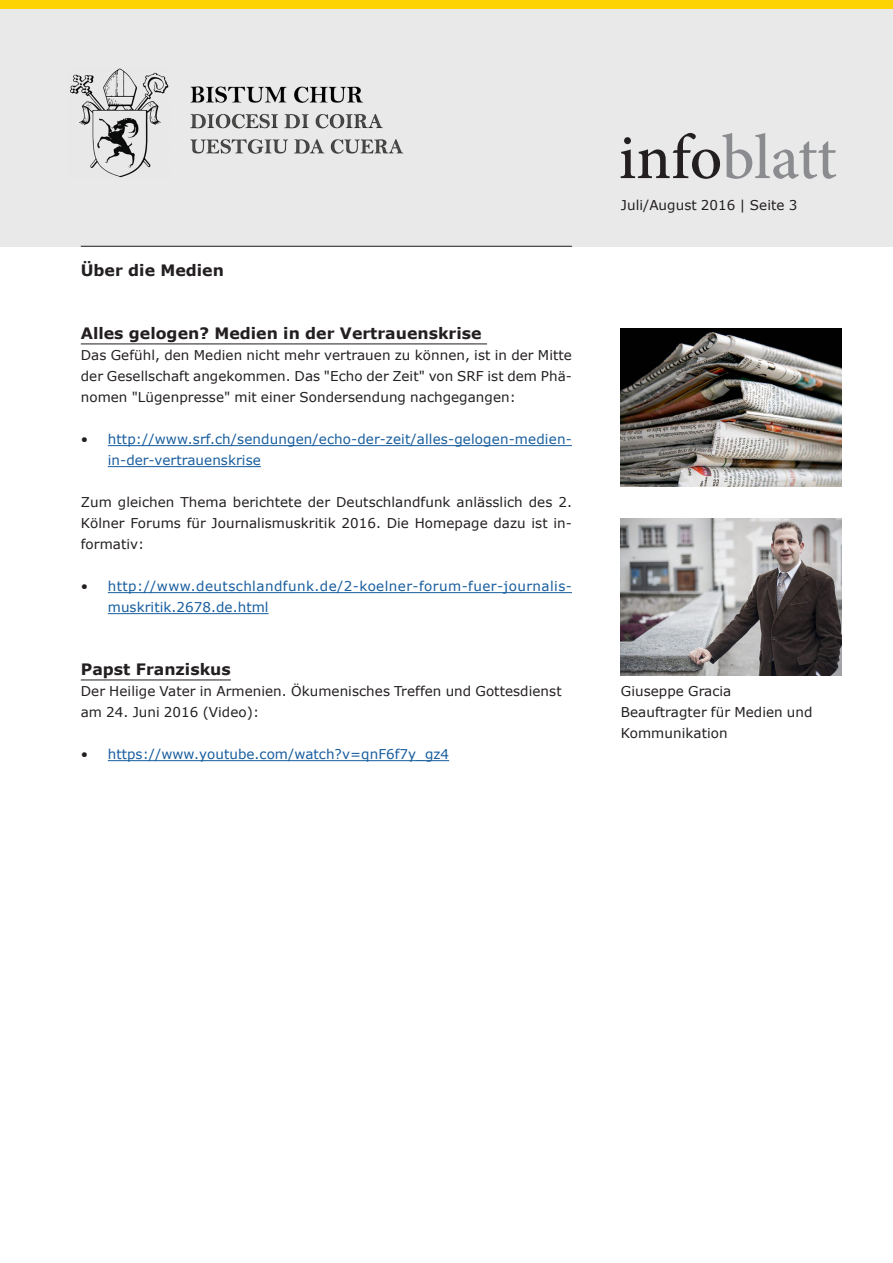
<style>
.page{position:relative;width:893px;height:1263px;background:#fff}
.page>*{position:absolute;margin:0;border:0;box-sizing:border-box;transform-origin:0 0}
.t1{font:500 63.6px "Minion Pro";letter-spacing:-.005em;color:#8a8c8f}
._2__Titel_mit_Unters{font:700 15.75px "Verdana";color:#231f20}
._1_Rubriken-Titel_mi{font:700 15.75px "Verdana";color:#231f20}
._5__Grundschrift_Blo{font:13.5px/21px "Verdana";letter-spacing:.005em;color:#231f20;text-align:justify}
.t2{font:13.5px/21px "Verdana";letter-spacing:.01em;color:#175d9e}
.t3{font:13.5px/21px "Verdana";letter-spacing:.035em;color:#175d9e}
._6__Grundschrift_Fla{font:13.5px/21px "Verdana";letter-spacing:.005em;color:#231f20}
._8__Ausgabedatum_Pag{font:13.5px "Verdana";letter-spacing:.005em;color:#231f20}
.s1{color:#231f20}
</style>
<div class="page">
<div style="left:0;top:9px;width:893px;height:238px;background:#e9e9e9"></div>
<hr style="left:81px;top:246px;width:491px;height:1px;background:#231f20">
<hr style="left:81px;top:344px;width:406px;height:1px;background:#231f20">
<hr style="left:108px;top:445px;width:464px;height:1px;background:#175d9e">
<hr style="left:108px;top:466px;width:153px;height:1px;background:#175d9e">
<hr style="left:108px;top:592px;width:464px;height:1px;background:#175d9e">
<hr style="left:108px;top:613px;width:161px;height:1px;background:#175d9e">
<hr style="left:81px;top:680px;width:150px;height:1px;background:#231f20">
<hr style="left:108px;top:760px;width:341px;height:1px;background:#175d9e">
<div style="left:0;top:0;width:893px;height:9px;background:#fed304"></div>
<img style="left:621px;top:328px;width:221px;height:158px">
<img style="left:621px;top:518px;width:221px;height:157px">
<p class="_1_Rubriken-Titel_mi" style="left:81px;top:259px;width:145px">Über die Medien</p>
<p class="_2__Titel_mit_Unters" style="left:81px;top:322px;width:402px">Alles gelogen? Medien in der Vertrauenskrise</p>
<p class="_5__Grundschrift_Blo" style="left:81px;top:345px;width:493px">Das Gefühl, den Medien nicht mehr vertrauen zu können, ist in der Mitte der Gesellschaft angekommen. Das "Echo der Zeit" von SRF ist dem Phä&shy;nomen "Lügenpresse" mit einer Sondersendung nachgegangen:</p>
<p class="t2" style="left:108px;top:429px;width:465px;text-indent:-27px"><span class="s1">•</span> http://www.srf.ch/sendungen/echo-der-zeit/alles-gelogen-medien&shy;in-der-vertrauenskrise</p>
<p class="_5__Grundschrift_Blo" style="left:81px;top:492px;width:493px">Zum gleichen Thema berichtete der Deutschlandfunk anlässlich des 2.<br>Kölner Forums für Journalismuskritik 2016. Die Homepage dazu ist in&shy;formativ:</p>
<p class="t3" style="left:108px;top:576px;width:466px;text-indent:-27px"><span class="s1">•</span> http://www.deutschlandfunk.de/2-koelner-forum-fuer-journalis&shy;muskritik.2678.de.html</p>
<p class="_2__Titel_mit_Unters" style="left:81px;top:658px;width:152px">Papst Franziskus</p>
<p class="_5__Grundschrift_Blo" style="left:81px;top:681px;width:482px">Der Heilige Vater in Armenien. Ökumenisches Treffen und Gottesdienst am 24. Juni 2016 (Video):</p>
<p class="t2" style="left:81px;top:744px;width:370px"><span class="s1">•</span> https://www.youtube.com/watch?v=qnF6f7y_gz4</p>
<p class="t1" style="left:619px;top:115px;width:220px"><span class="s1">info</span>blatt</p>
<p class="_8__Ausgabedatum_Pag" style="left:621px;top:196px;width:178px">Juli/August 2016 | Seite 3</p>
<p class="_6__Grundschrift_Fla" style="left:621px;top:681px;width:112px">Giuseppe Gracia</p>
<p class="_6__Grundschrift_Fla" style="left:621px;top:702px;width:193px">Beauftragter für Medien und<br>Kommunikation</p>
</div>
